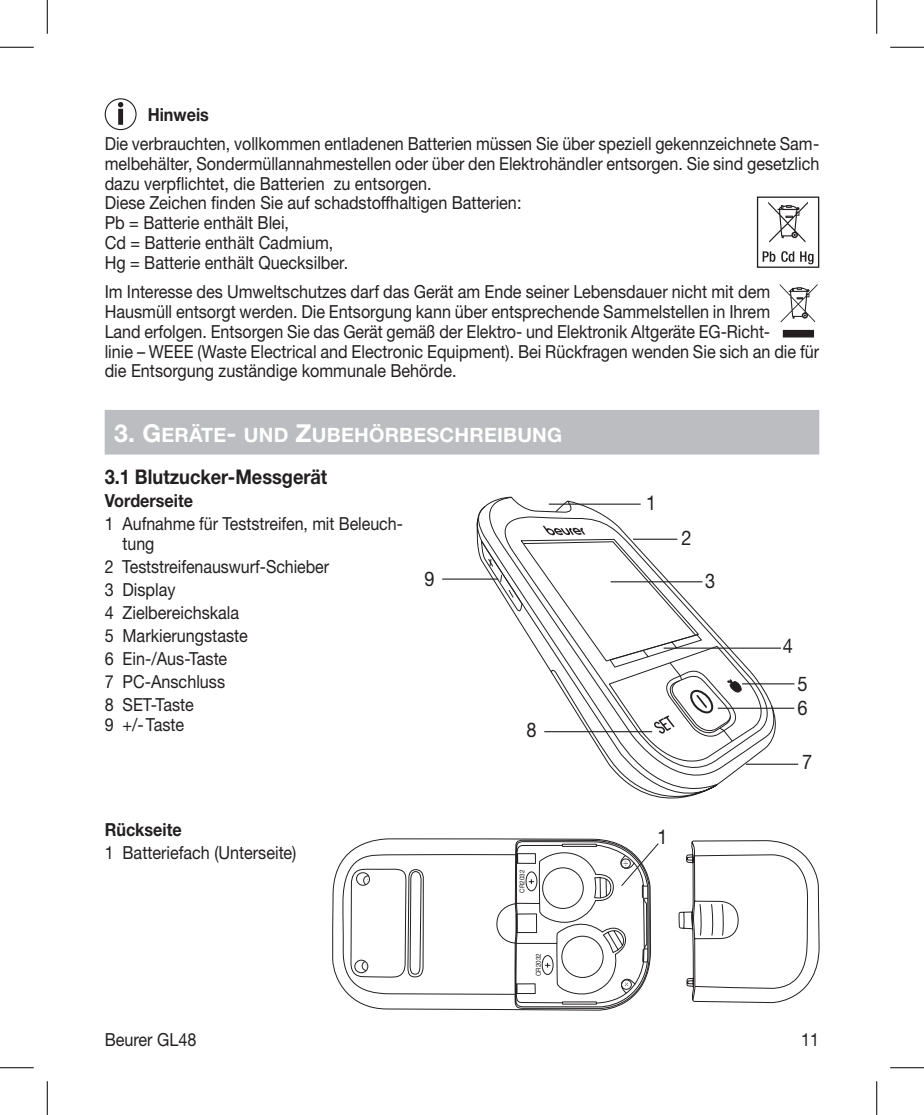
<style>
.page{position:relative;width:924px;height:1115px;background:#fff}
.page>*{position:absolute;margin:0;border:0;box-sizing:border-box;transform-origin:0 0}
.t1{font:700 20.25px "Helvetica Neue LTW1 G";color:#231f20;scale:.9 1}
.t2{font:20.25px/24.3px "Helvetica Neue LTW1 G";color:#231f20;scale:.9 1}
.t3{font:19.8px "Helvetica Neue LTW1 G Bd SC800";letter-spacing:.015em;color:#fff}
.t4{font:18px/19.8px "Helvetica Neue LTW1 G";color:#231f20;scale:.89 1}
.t5{font:18px/19.8px "Helvetica Neue LTW1 G";color:#231f20;scale:.9 1}
.t6{font:700 18px "Helvetica Neue LTW1 G";color:#231f20;scale:.9 1}
.t7{font:6.75px "Helvetica Neue LTW1 G";letter-spacing:.01em;color:#231f20;scale:.93 1}
.t8{font:6.75px "Helvetica Neue LTW1 G";letter-spacing:.01em;color:#231f20;scale:.94 1}
.s1{font-size:24.75px}
</style>
<div class="page">
<div style="left:105px;top:410px;width:714px;height:45px;background:#bcbdc0"></div>
<div style="left:105px;top:98px;width:32px;height:32px;border:1px solid #231f20;border-radius:50%"></div>
<div style="left:118px;top:109px;width:5px;height:16px;border:2px solid #231f20"></div>
<svg style="left:118px;top:102px;width:5px;height:5px"></svg>
<svg style="left:762px;top:251px;width:13px;height:11px"></svg>
<svg style="left:781px;top:251px;width:13px;height:11px"></svg>
<svg style="left:800px;top:251px;width:13px;height:13px"></svg>
<svg style="left:768px;top:202px;width:40px;height:40px"></svg>
<div style="left:757px;top:197px;width:62px;height:71px;border:1px solid #231f20"></div>
<svg style="left:780px;top:284px;width:37px;height:53px"></svg>
<svg style="left:476px;top:497px;width:300px;height:301px"></svg>
<svg style="left:555px;top:500px;width:14px;height:13px"></svg>
<svg style="left:480px;top:526px;width:293px;height:246px"></svg>
<hr style="left:549px;top:504px;width:91px;height:1px;background:#231f20">
<hr style="left:633px;top:539px;width:44px;height:1px;background:#231f20">
<hr style="left:610px;top:581px;width:92px;height:1px;background:#231f20">
<hr style="left:742px;top:683px;width:52px;height:1px;background:#231f20">
<hr style="left:718px;top:708px;width:76px;height:1px;background:#231f20">
<hr style="left:746px;top:764px;width:52px;height:1px;background:#231f20">
<hr style="left:544px;top:731px;width:108px;height:1px;background:#231f20">
<hr style="left:442px;top:579px;width:56px;height:1px;background:#231f20">
<hr style="left:663px;top:648px;width:118px;height:1px;background:#231f20">
<svg style="left:332px;top:840px;width:443px;height:170px"></svg>
<svg style="left:678px;top:841px;width:141px;height:162px"></svg>
<svg style="left:354px;top:839px;width:305px;height:170px"></svg>
<hr style="left:0;top:47px;width:34px;height:1px;background:#000">
<hr style="left:890px;top:47px;width:34px;height:1px;background:#000">
<hr style="left:0;top:1067px;width:34px;height:1px;background:#000">
<hr style="left:890px;top:1067px;width:34px;height:1px;background:#000">
<hr style="left:47px;top:0;width:1px;height:34px;background:#000">
<hr style="left:47px;top:1081px;width:1px;height:34px;background:#000">
<hr style="left:876px;top:0;width:1px;height:34px;background:#000">
<hr style="left:876px;top:1081px;width:1px;height:34px;background:#000">
<p class="t6" style="left:148px;top:103px;width:69px">Hinweis</p>
<p class="t4" style="left:105px;top:134px;width:804px">Die verbrauchten, vollkommen entladenen Batterien müssen Sie über speziell gekennzeichnete Sam&shy;melbehälter, Sondermüllannahmestellen oder über den Elektrohändler entsorgen. Sie sind gesetzlich dazu verpflichtet, die Batterien zu entsorgen.<br>Diese Zeichen finden Sie auf schadstoffhaltigen Batterien:<br>Pb = Batterie enthält Blei,<br>Cd = Batterie enthält Cadmium,<br>Hg = Batterie enthält Quecksilber.</p>
<p class="t5" style="left:105px;top:282px;width:795px">Im Interesse des Umweltschutzes darf das Gerät am Ende seiner Lebensdauer nicht mit dem Hausmüll entsorgt werden. Die Entsorgung kann über entsprechende Sammelstellen in Ihrem<br>Land erfolgen. Entsorgen Sie das Gerät gemäß der Elektro- und Elektronik Altgeräte EG-Richt-<br>linie – WEEE (Waste Electrical and Electronic Equipment). Bei Rückfragen wenden Sie sich an die für die Entsorgung zuständige kommunale Behörde.</p>
<p class="t3" style="left:114px;top:423px;width:446px"><span class="s1">3. G</span>ERÄTE<span class="s1">-</span> UND <span class="s1">Z</span>UBEHÖRBESCHREIBUNG</p>
<p class="t1" style="left:105px;top:465px;width:249px">3.1 Blutzucker-Messgerät</p>
<p class="t6" style="left:105px;top:490px;width:100px">Vorderseite</p>
<p class="t5" style="left:122px;top:514px;width:313px;text-indent:-18px">1 Aufnahme für Teststreifen, mit Beleuch&shy;tung</p>
<p class="t4" style="left:105px;top:555px;width:254px;line-height:22.9px">2 Teststreifenauswurf-Schieber<br>3 Display<br>4 Zielbereichskala<br>5 Markierungstaste<br>6 Ein-/Aus-Taste<br>7 PC-Anschluss<br>8 SET-Taste</p>
<p class="t5" style="left:105px;top:714px;width:90px">9 +/-Taste</p>
<p class="t2" style="left:424px;top:566px;width:13px">9</p>
<p class="t2" style="left:526px;top:718px;width:13px">8</p>
<p class="t6" style="left:105px;top:818px;width:87px">Rückseite</p>
<p class="t5" style="left:105px;top:842px;width:215px">1 Batteriefach (Unterseite)</p>
<p class="t7" style="left:518px;top:893px;width:26px;rotate:-90deg">CR2032</p>
<p class="t8" style="left:534px;top:976px;width:26px;rotate:-90deg">CR2032</p>
<p class="t2" style="left:646px;top:490px;width:13px">1</p>
<p class="t2" style="left:681px;top:526px;width:13px">2</p>
<p class="t2" style="left:705px;top:568px;width:13px">3</p>
<p class="t2" style="left:657px;top:824px;width:13px">1</p>
<p class="t2" style="left:783px;top:634px;width:13px">4</p>
<p class="t2" style="left:797px;top:671px;width:13px">5<br>6</p>
<p class="t2" style="left:802px;top:750px;width:13px">7</p>
<p class="t5" style="left:105px;top:1029px;width:103px">Beurer GL48</p>
<p class="t5" style="left:801px;top:1029px;width:22px">11</p>
</div>
